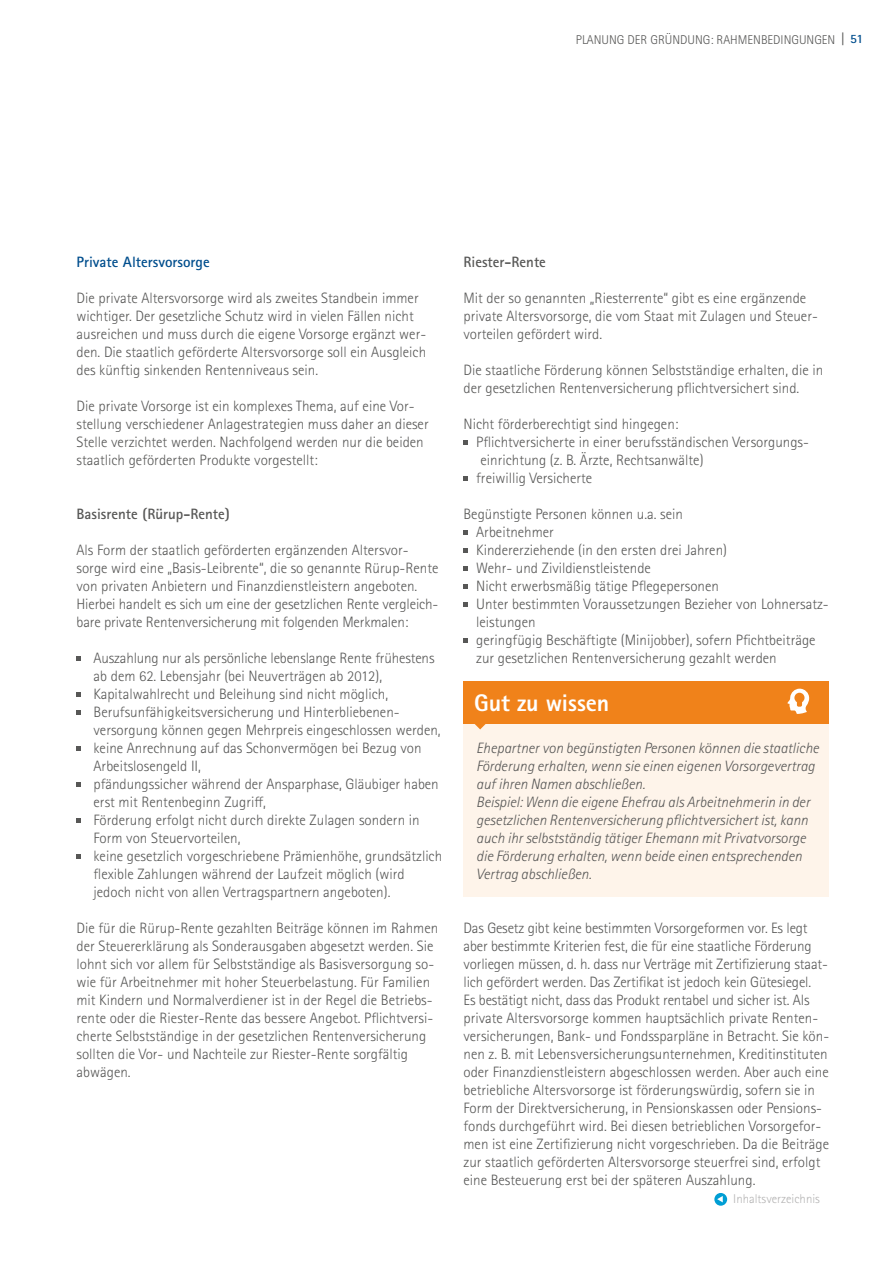
<style>
.page{position:relative;width:893px;height:1263px;background:#fff}
.page>*{position:absolute;margin:0;border:0;box-sizing:border-box;transform-origin:0 0}
.t1{font:800 24px "Rotis Sans Serif Std";letter-spacing:-.005em;color:#fff}
.t2{font:300 15px/18px "Rotis Sans Serif Std";color:#575756}
.t3{font:italic 300 15px/18px "Rotis Sans Serif Std";color:#575756}
.t4{font:700 15px "Rotis Sans Serif Std";color:#575756}
.t5{font:700 15px "Rotis Sans Serif Std";color:#004e8d}
.t6{font:300 12.75px "Rotis Sans Serif Std";color:#575756}
.t7{font:300 12.75px "Rotis Sans Serif Std";color:#b3b2b2}
.s1{font-family:"Frutiger";font-weight:400;font-stretch:condensed}
.s2{font-weight:700;color:#004e8d}
</style>
<div class="page">
<svg style="left:77px;top:656px;width:4px;height:4px"></svg>
<svg style="left:77px;top:692px;width:4px;height:4px"></svg>
<svg style="left:77px;top:710px;width:4px;height:4px"></svg>
<svg style="left:77px;top:746px;width:4px;height:4px"></svg>
<svg style="left:77px;top:782px;width:4px;height:4px"></svg>
<svg style="left:77px;top:818px;width:4px;height:4px"></svg>
<svg style="left:77px;top:854px;width:4px;height:4px"></svg>
<svg style="left:463px;top:440px;width:5px;height:4px"></svg>
<svg style="left:463px;top:476px;width:5px;height:4px"></svg>
<svg style="left:463px;top:530px;width:5px;height:4px"></svg>
<svg style="left:463px;top:548px;width:5px;height:4px"></svg>
<svg style="left:463px;top:566px;width:5px;height:4px"></svg>
<svg style="left:463px;top:584px;width:5px;height:4px"></svg>
<svg style="left:463px;top:602px;width:5px;height:4px"></svg>
<svg style="left:463px;top:638px;width:5px;height:4px"></svg>
<div style="left:463px;top:723px;width:366px;height:174px;background:#fef4ea"></div>
<div style="left:463px;top:681px;width:366px;height:42px;background:#f0821a"></div>
<svg style="left:474px;top:723px;width:12px;height:6px"></svg>
<svg style="left:787px;top:689px;width:22px;height:25px"></svg>
<svg style="left:714px;top:1193px;width:13px;height:13px"></svg>
<svg style="left:717px;top:1196px;width:6px;height:6px"></svg>
<p class="t6" style="left:576px;top:32px;width:289px">PLANUNG DER GRÜNDUNG: RAHMENBEDINGUNGEN <span class="s1">|</span> <span class="s2">51</span></p>
<p class="t5" style="left:77px;top:253px;width:135px">Private Altersvorsorge</p>
<p class="t2" style="left:77px;top:289px;width:351px">Die private Altersvorsorge wird als zweites Standbein immer wichtiger. Der gesetzliche Schutz wird in vielen Fällen nicht ausreichen und muss durch die eigene Vorsorge ergänzt wer&shy;den. Die staatlich geförderte Altersvorsorge soll ein Ausgleich des künftig sinkenden Rentenniveaus sein.</p>
<p class="t2" style="left:77px;top:397px;width:354px">Die private Vorsorge ist ein komplexes Thema, auf eine Vor&shy;stellung verschiedener Anlagestrategien muss daher an dieser Stelle verzichtet werden. Nachfolgend werden nur die beiden staatlich geförderten Produkte vorgestellt:</p>
<p class="t4" style="left:77px;top:505px;width:155px">Basisrente (Rürup-Rente)</p>
<p class="t2" style="left:77px;top:541px;width:363px">Als Form der staatlich geförderten ergänzenden Altersvor&shy;sorge wird eine „Basis-Leibrente“, die so genannte Rürup-Rente von privaten Anbietern und Finanzdienstleistern angeboten.<br>Hierbei handelt es sich um eine der gesetzlichen Rente vergleich&shy;bare private Rentenversicherung mit folgenden Merkmalen:</p>
<p class="t2" style="left:94px;top:649px;width:350px">Auszahlung nur als persönliche lebenslange Rente frühestens ab dem 62. Lebensjahr (bei Neuverträgen ab 2012), Kapitalwahlrecht und Beleihung sind nicht möglich, Berufsunfähigkeitsversicherung und Hinterbliebenen&shy;versorgung können gegen Mehrpreis eingeschlossen werden, keine Anrechnung auf das Schonvermögen bei Bezug von Arbeitslosengeld II,<br>pfändungssicher während der Ansparphase, Gläubiger haben erst mit Rentenbeginn Zugriff,<br>Förderung erfolgt nicht durch direkte Zulagen sondern in Form von Steuervorteilen,<br>keine gesetzlich vorgeschriebene Prämienhöhe, grundsätzlich flexible Zahlungen während der Laufzeit möglich (wird jedoch nicht von allen Vertragspartnern angeboten).</p>
<p class="t2" style="left:77px;top:919px;width:363px">Die für die Rürup-Rente gezahlten Beiträge können im Rahmen der Steuererklärung als Sonderausgaben abgesetzt werden. Sie lohnt sich vor allem für Selbstständige als Basisversorgung so&shy;wie für Arbeitnehmer mit hoher Steuerbelastung. Für Familien mit Kindern und Normalverdiener ist in der Regel die Betriebs&shy;rente oder die Riester-Rente das bessere Angebot. Pflichtversi&shy;cherte Selbstständige in der gesetzlichen Rentenversicherung sollten die Vor- und Nachteile zur Riester-Rente sorgfältig abwägen.</p>
<p class="t4" style="left:463px;top:253px;width:84px">Riester-Rente</p>
<p class="t2" style="left:463px;top:289px;width:356px">Mit der so genannten „Riesterrente“ gibt es eine ergänzende private Altersvorsorge, die vom Staat mit Zulagen und Steuer&shy;vorteilen gefördert wird.</p>
<p class="t2" style="left:463px;top:361px;width:361px">Die staatliche Förderung können Selbstständige erhalten, die in der gesetzlichen Rentenversicherung pflichtversichert sind.</p>
<p class="t2" style="left:476px;top:415px;width:334px;text-indent:-13px">Nicht förderberechtigt sind hingegen:<br>Pflichtversicherte in einer berufsständischen Versorgungs&shy;einrichtung (z. B. Ärzte, Rechtsanwälte)<br>freiwillig Versicherte</p>
<p class="t2" style="left:476px;top:505px;width:354px;text-indent:-13px">Begünstigte Personen können u.a. sein<br>Arbeitnehmer<br>Kindererziehende (in den ersten drei Jahren)<br>Wehr- und Zivildienstleistende<br>Nicht erwerbsmäßig tätige Pflegepersonen<br>Unter bestimmten Voraussetzungen Bezieher von Lohnersatz&shy;leistungen<br>geringfügig Beschäftigte (Minijobber), sofern Pfichtbeiträge zur gesetzlichen Rentenversicherung gezahlt werden</p>
<h1 class="t1" style="left:474px;top:687px;width:137px">Gut zu wissen</h1>
<p class="t3" style="left:476px;top:739px;width:344px">Ehepartner von begünstigten Personen können die staatliche Förderung erhalten, wenn sie einen eigenen Vorsorgevertrag auf ihren Namen abschließen.<br>Beispiel: Wenn die eigene Ehefrau als Arbeitnehmerin in der gesetzlichen Rentenversicherung pflichtversichert ist, kann auch ihr selbstständig tätiger Ehemann mit Privatvorsorge die Förderung erhalten, wenn beide einen entsprechenden Vertrag abschließen.</p>
<p class="t2" style="left:463px;top:919px;width:367px">Das Gesetz gibt keine bestimmten Vorsorgeformen vor. Es legt aber bestimmte Kriterien fest, die für eine staatliche Förderung vorliegen müssen, d. h. dass nur Verträge mit Zertifizierung staat&shy;lich gefördert werden. Das Zertifikat ist jedoch kein Gütesiegel.<br>Es bestätigt nicht, dass das Produkt rentabel und sicher ist. Als private Altersvorsorge kommen hauptsächlich private Renten&shy;versicherungen, Bank- und Fondssparpläne in Betracht. Sie kön&shy;nen z. B. mit Lebensversicherungsunternehmen, Kreditinstituten oder Finanzdienstleistern abgeschlossen werden. Aber auch eine betriebliche Altersvorsorge ist förderungswürdig, sofern sie in Form der Direktversicherung, in Pensionskassen oder Pensions&shy;fonds durchgeführt wird. Bei diesen betrieblichen Vorsorgefor&shy;men ist eine Zertifizierung nicht vorgeschrieben. Da die Beiträge zur staatlich geförderten Altersvorsorge steuerfrei sind, erfolgt eine Besteuerung erst bei der späteren Auszahlung.</p>
<p class="t7" style="left:733px;top:1192px;width:88px">Inhaltsverzeichnis</p>
</div>
